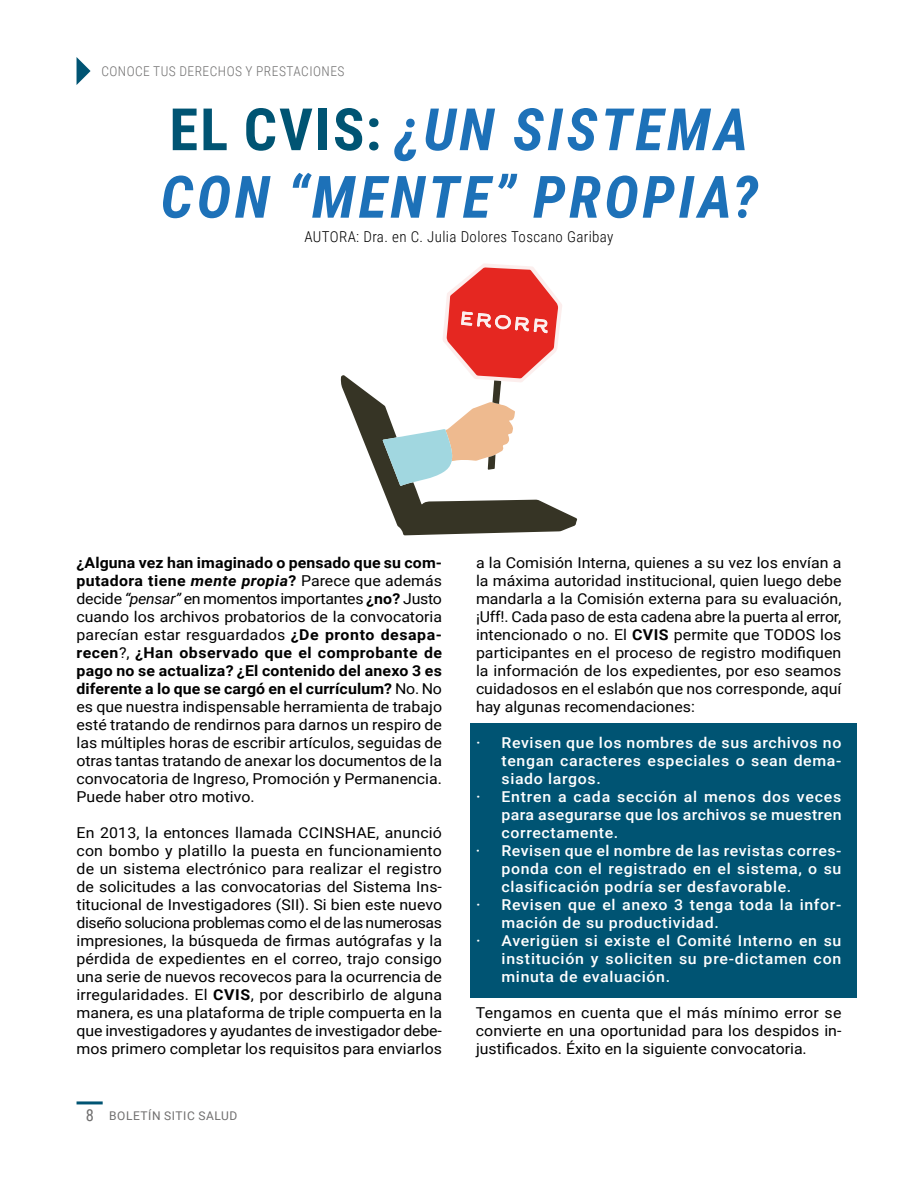
<style>
.page{position:relative;width:918px;height:1188px;background:#fff}
.page>*{position:absolute;margin:0;border:0;box-sizing:border-box;transform-origin:0 0}
.t1{font:italic 700 58.5px/67.5px "Roboto Condensed";letter-spacing:.06em;color:#1d71b8}
.t2{font:15px/18px "Roboto";color:#000;text-align:justify;scale:1.06 1}
.t3{font:500 15px "Roboto";letter-spacing:.04em;color:#fff;scale:1.06 1}
.t4{font:300 15px "Roboto Condensed";letter-spacing:.025em;color:#000}
.t5{font:300 13.5px "Roboto Condensed";letter-spacing:.035em;color:#706f6f}
.t6{font:12px "Roboto";letter-spacing:.045em;color:#706f6f}
.s1{font-style:normal;color:#005473}
.s2{font-weight:700}
.s3{font-weight:700;font-style:italic}
.s4{font-style:italic}
.s5{font-family:"Roboto Condensed";font-size:16.5px}
</style>
<div class="page">
<div style="left:470px;top:723px;width:386px;height:275px;background:#005473"></div>
<hr style="left:77px;top:1101px;width:26px;height:3px;background:#005473">
<svg style="left:77px;top:57px;width:14px;height:28px"></svg>
<svg style="left:341px;top:263px;width:236px;height:272px"></svg>
<p class="t5" style="left:101px;top:62px;width:245px">CONOCE TUS DERECHOS Y PRESTACIONES</p>
<h1 class="t1" style="left:161px;top:93px;width:599px"><span class="s1">EL CVIS:</span> ¿UN SISTEMA<br>CON “MENTE” PROPIA?</h1>
<p class="t4" style="left:304px;top:226px;width:311px">AUTORA: Dra. en C. Julia Dolores Toscano Garibay</p>
<p class="t2" style="left:77px;top:554px;width:346px"><span class="s2">¿Alguna vez han imaginado o pensado que su com&shy;putadora tiene</span> <span class="s3">mente propia</span><span class="s2">?</span> Parece que además decide <span class="s4">“pensar”</span> en momentos importantes <span class="s2">¿no?</span> Justo cuando los archivos probatorios de la convocatoria parecían estar resguardados <span class="s2">¿De pronto desapa&shy;recen</span>?, <span class="s2">¿Han observado que el comprobante de pago no se actualiza? ¿El contenido del anexo 3 es diferente a lo que se cargó en el currículum?</span> No. No es que nuestra indispensable herramienta de trabajo esté tratando de rendirnos para darnos un respiro de las múltiples horas de escribir artículos, seguidas de otras tantas tratando de anexar los documentos de la convocatoria de Ingreso, Promoción y Permanencia.<br>Puede haber otro motivo.</p>
<p class="t2" style="left:77px;top:824px;width:346px">En 2013, la entonces llamada CCINSHAE, anunció con bombo y platillo la puesta en funcionamiento de un sistema electrónico para realizar el registro de solicitudes a las convocatorias del Sistema Ins&shy;titucional de Investigadores (SII). Si bien este nuevo diseño soluciona problemas como el de las numerosas impresiones, la búsqueda de firmas autógrafas y la pérdida de expedientes en el correo, trajo consigo una serie de nuevos recovecos para la ocurrencia de irregularidades. El <span class="s2">CVIS</span>, por describirlo de alguna manera, es una plataforma de triple compuerta en la que investigadores y ayudantes de investigador debe&shy;mos primero completar los requisitos para enviarlos</p>
<p class="t6" style="left:86px;top:1108px;width:153px"><span class="s5">8</span> BOLETÍN SITIC SALUD</p>
<p class="t2" style="left:476px;top:554px;width:346px">a la Comisión Interna, quienes a su vez los envían a la máxima autoridad institucional, quien luego debe mandarla a la Comisión externa para su evaluación, ¡Uff!. Cada paso de esta cadena abre la puerta al error, intencionado o no. El <span class="s2">CVIS</span> permite que TODOS los participantes en el proceso de registro modifiquen la información de los expedientes, por eso seamos cuidadosos en el eslabón que nos corresponde, aquí hay algunas recomendaciones:</p>
<p class="t3" style="left:476px;top:733px;width:346px">· Revisen que los nombres de sus archivos no</p>
<p class="t3" style="left:502px;top:751px;width:322px">tengan caracteres especiales o sean dema-</p>
<p class="t3" style="left:502px;top:769px;width:95px">siado largos.</p>
<p class="t3" style="left:476px;top:787px;width:346px">· Entren a cada sección al menos dos veces</p>
<p class="t3" style="left:502px;top:805px;width:322px">para asegurarse que los archivos se muestren</p>
<p class="t3" style="left:502px;top:823px;width:112px">correctamente.</p>
<p class="t3" style="left:476px;top:841px;width:346px">· Revisen que el nombre de las revistas corres-</p>
<p class="t3" style="left:502px;top:859px;width:322px">ponda con el registrado en el sistema, o su</p>
<p class="t3" style="left:502px;top:877px;width:275px">clasificación podría ser desfavorable.</p>
<p class="t3" style="left:476px;top:895px;width:346px">· Revisen que el anexo 3 tenga toda la infor-</p>
<p class="t3" style="left:502px;top:913px;width:207px">mación de su productividad.</p>
<p class="t3" style="left:476px;top:931px;width:346px">· Averigüen si existe el Comité Interno en su</p>
<p class="t3" style="left:502px;top:949px;width:322px">institución y soliciten su pre-dictamen con</p>
<p class="t3" style="left:502px;top:967px;width:161px">minuta de evaluación.</p>
<p class="t2" style="left:476px;top:1004px;width:346px">Tengamos en cuenta que el más mínimo error se convierte en una oportunidad para los despidos in&shy;justificados. Éxito en la siguiente convocatoria.</p>
</div>
